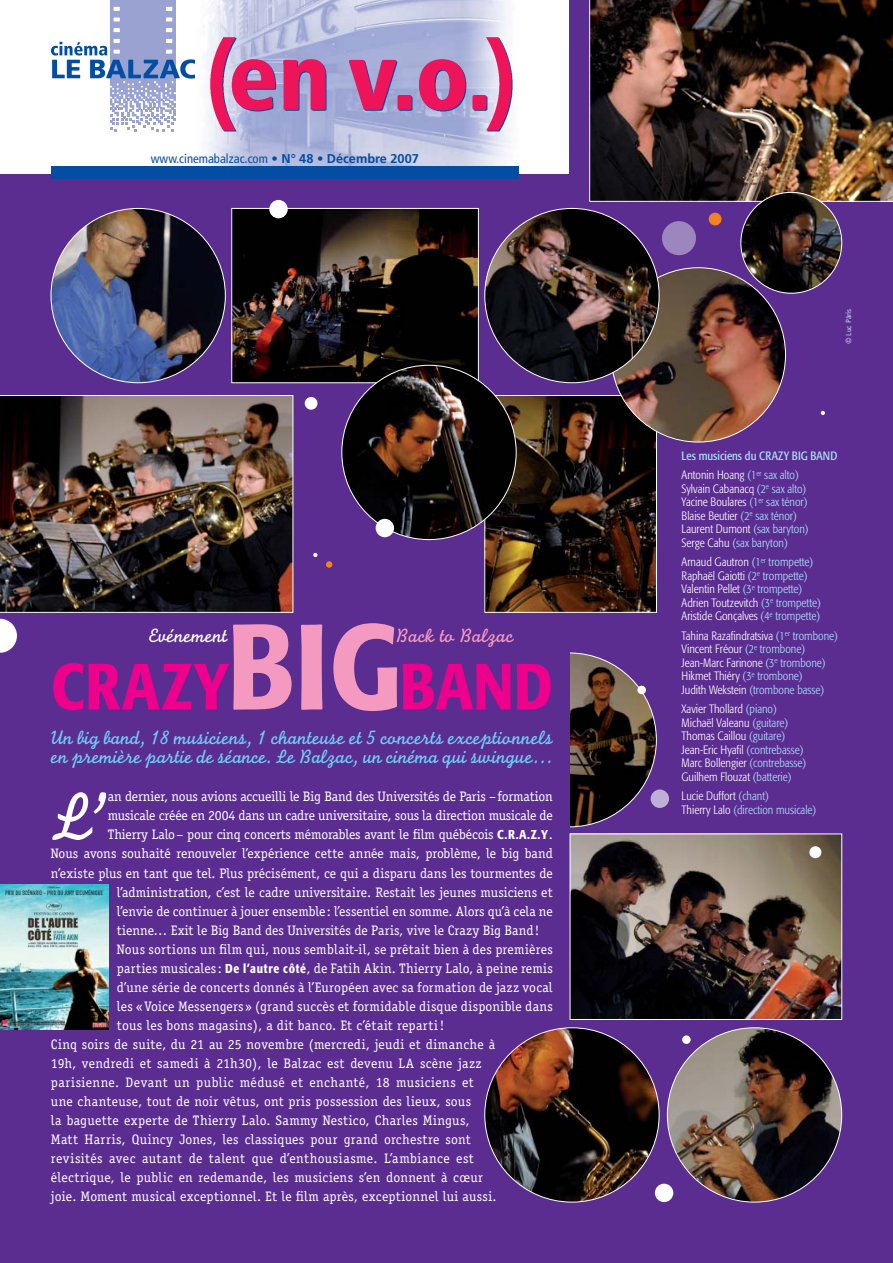
<style>
.page{position:relative;width:893px;height:1263px;background:#fff}
.page>*{position:absolute;margin:0;border:0;box-sizing:border-box;transform-origin:0 0}
.t1{font:70.8px "Monoline Script";color:#fff}
.t2{font:500 condensed 64.5px "Formata";letter-spacing:.01em;color:#ec008c}
.t3{font:20.25px/19.5px "Monoline Script";color:#6dcff6}
.t4{font:20.25px "Monoline Script";color:#f49ac1}
.t5{font:20.25px "Monoline Script";color:#fff}
.t6{font:13.8px "Officina Serif";letter-spacing:.01em;color:#fff}
.t7{font:13.8px "Officina Serif";letter-spacing:-.01em;color:#fff}
.t8{font:13.8px "Officina Serif";letter-spacing:.03em;color:#fff}
.t9{font:condensed 12.75px "Frutiger";color:#034ea2}
.t10{font:300 condensed 12px/13.5px "Formata";color:#fff}
.t11{font:condensed 12px/19.5px "Formata";color:#aae1fa}
.t12{font:300 condensed 12px/13.5px "Formata";color:#aae1fa}
.t13{font:7.5px "Officina Sans";color:#c7eafb}
.s1{font-weight:700;font-stretch:normal}
.s2{font-size:120px;color:#f49ac1}
.s3{font-family:"Formata";font-weight:500;font-stretch:condensed;font-size:12.75px}
.s4{font-size:12px}
.s5{font-weight:300;color:#fff}
.s6{font-weight:300}
.s7{color:#aae1fa}
.s8{color:#fff}
</style>
<div class="page">
<div style="left:0;top:174px;width:893px;height:1089px;background:#5c2d91"></div>
<img style="left:2px;top:397px;width:289px;height:214px">
<div style="left:0;top:395px;width:293px;height:218px;border:1px solid #fff"></div>
<div style="left:570px;top:0;width:323px;height:174px;background:#5c2d91"></div>
<img style="left:589px;top:0;width:304px;height:202px">
<img style="left:741px;top:192px;width:101px;height:101px;border-radius:50%">
<svg style="left:51px;top:0;width:144px;height:132px"></svg>
<img style="left:207px;top:0;width:303px;height:166px">
<img style="left:205px;top:31px;width:308px;height:110px">
<div style="left:51px;top:166px;width:468px;height:13px;background:#034ea2"></div>
<img style="left:486px;top:397px;width:169px;height:214px">
<div style="left:484px;top:395px;width:173px;height:218px;border:1px solid #fff"></div>
<img style="left:233px;top:210px;width:244px;height:171px">
<div style="left:231px;top:208px;width:248px;height:175px;border:1px solid #fff"></div>
<img style="left:51px;top:208px;width:174px;height:175px;border-radius:50%">
<img style="left:611px;top:268px;width:174px;height:174px;border-radius:50%">
<img style="left:485px;top:208px;width:174px;height:175px;border-radius:50%">
<img style="left:572px;top:836px;width:268px;height:182px">
<div style="left:570px;top:834px;width:272px;height:186px;border:1px solid #fff"></div>
<img style="left:342px;top:365px;width:174px;height:175px;border-radius:50%">
<img style="left:667px;top:1028px;width:175px;height:174px;border-radius:50%">
<img style="left:485px;top:1028px;width:174px;height:174px;border-radius:50%">
<svg style="left:570px;top:653px;width:87px;height:174px"></svg>
<div style="left:305px;top:397px;width:12px;height:13px;background:#fff;border-radius:50%"></div>
<div style="left:809px;top:846px;width:12px;height:12px;background:#fff;border-radius:50%"></div>
<div style="left:376px;top:519px;width:18px;height:18px;background:#fff;border-radius:50%"></div>
<svg style="left:0;top:619px;width:17px;height:34px"></svg>
<div style="left:682px;top:1035px;width:9px;height:9px;background:#fff;border-radius:50%"></div>
<svg style="left:821px;top:411px;width:4px;height:4px"></svg>
<div style="left:637px;top:686px;width:9px;height:8px;background:#fff;border-radius:50%"></div>
<div style="left:269px;top:200px;width:19px;height:18px;background:#fff;border-radius:50%"></div>
<svg style="left:313px;top:553px;width:4px;height:4px"></svg>
<div style="left:326px;top:561px;width:6px;height:7px;background:#f5821f;border-radius:50%"></div>
<div style="left:662px;top:221px;width:34px;height:34px;background:#9d85be;border-radius:50%"></div>
<div style="left:651px;top:790px;width:18px;height:18px;background:#beafd6;border-radius:50%"></div>
<div style="left:709px;top:213px;width:12px;height:12px;background:#f5821f;border-radius:50%"></div>
<div style="left:655px;top:1184px;width:18px;height:18px;background:#fff;border-radius:50%"></div>
<img style="left:0;top:884px;width:108px;height:145px">
<p class="t9" style="left:151px;top:154px;width:269px">www.cinemabalzac.com <span class="s1">• N° 48 • Décembre 2007</span></p>
<h2 class="t2" style="left:51px;top:660px;width:503px">CRAZY<span class="s2">BIG</span>BAND</h2>
<h3 class="t5" style="left:149px;top:629px;width:80px">Evénement</h3>
<h3 class="t4" style="left:396px;top:629px;width:119px">Back to Balzac</h3>
<h3 class="t3" style="left:51px;top:730px;width:503px">Un big band, 18 musiciens, 1 chanteuse et 5 concerts exceptionnels en première partie de séance. Le Balzac, un cinéma qui swingue…</h3>
<h1 class="t1" style="left:51px;top:793px;width:59px">L’</h1>
<p class="t7" style="left:108px;top:791px;width:446px">an dernier, nous avions accueilli le Big Band des Universités de Paris – formation</p>
<p class="t7" style="left:108px;top:810px;width:446px">musicale créée en 2004 dans un cadre universitaire, sous la direction musicale de</p>
<p class="t7" style="left:108px;top:830px;width:446px">Thierry Lalo – pour cinq concerts mémorables avant le film québécois <span class="s3">C.R.A.Z.Y</span>.</p>
<p class="t6" style="left:51px;top:849px;width:503px">Nous avons souhaité renouveler l’expérience cette année mais, problème, le big band</p>
<p class="t6" style="left:51px;top:868px;width:503px">n’existe plus en tant que tel. Plus précisément, ce qui a disparu dans les tourmentes de</p>
<p class="t6" style="left:117px;top:887px;width:437px">l’administration, c’est le cadre universitaire. Restait les jeunes musiciens et</p>
<p class="t6" style="left:117px;top:906px;width:437px">l’envie de continuer à jouer ensemble : l’essentiel en somme. Alors qu’à cela ne</p>
<p class="t6" style="left:117px;top:925px;width:424px">tienne… Exit le Big Band des Universités de Paris, vive le Crazy Big Band !</p>
<p class="t6" style="left:117px;top:944px;width:437px">Nous sortions un film qui, nous semblait-il, se prêtait bien à des premières</p>
<p class="t6" style="left:117px;top:963px;width:437px">parties musicales : <span class="s3">De l’autre côté</span>, de Fatih Akin. Thierry Lalo, à peine remis</p>
<p class="t6" style="left:117px;top:982px;width:437px">d’une série de concerts donnés à l’Européen avec sa formation de jazz vocal</p>
<p class="t6" style="left:117px;top:1001px;width:437px">les « Voice Messengers » (grand succès et formidable disque disponible dans</p>
<p class="t6" style="left:117px;top:1020px;width:329px">tous les bons magasins), a dit banco. Et c’était reparti !</p>
<p class="t6" style="left:51px;top:1039px;width:445px">Cinq soirs de suite, du 21 au 25 novembre (mercredi, jeudi et dimanche à</p>
<p class="t6" style="left:51px;top:1058px;width:432px">19h, vendredi et samedi à 21h30), le Balzac est devenu LA scène jazz</p>
<p class="t6" style="left:51px;top:1077px;width:424px">parisienne. Devant un public médusé et enchanté, 18 musiciens et</p>
<p class="t6" style="left:51px;top:1096px;width:422px">une chanteuse, tout de noir vêtus, ont pris possession des lieux, sous</p>
<p class="t6" style="left:51px;top:1115px;width:420px">la baguette experte de Thierry Lalo. Sammy Nestico, Charles Mingus,</p>
<p class="t6" style="left:51px;top:1134px;width:421px">Matt Harris, Quincy Jones, les classiques pour grand orchestre sont</p>
<p class="t8" style="left:51px;top:1153px;width:424px">revisités avec autant de talent que d’enthousiasme. L’ambiance est</p>
<p class="t6" style="left:51px;top:1172px;width:434px">électrique, le public en redemande, les musiciens s’en donnent à cœur</p>
<p class="t6" style="left:51px;top:1191px;width:447px">joie. Moment musical exceptionnel. Et le film après, exceptionnel lui aussi.</p>
<p class="t13" style="left:845px;top:344px;width:37px;rotate:-90deg"><span class="s4">©</span> Luc Pâris</p>
<p class="t11" style="left:681px;top:447px;width:157px">Les musiciens du CRAZY BIG BAND<br><span class="s5">Antonin Hoang</span> <span class="s6">(1</span><sup>er</sup> <span class="s6">sax alto)</span></p>
<p class="t10" style="left:681px;top:483px;width:129px">Sylvain Cabanacq <span class="s7">(2</span><sup>e</sup> <span class="s7">sax alto)<br></span>Yacine Boulares <span class="s7">(1</span><sup>er</sup> <span class="s7">sax ténor)<br></span>Blaise Beutier <span class="s7">(2</span><sup>e</sup> <span class="s7">sax ténor)<br></span>Laurent Dumont <span class="s7">(sax baryton)<br></span>Serge Cahu <span class="s7">(sax baryton)</span></p>
<p class="t10" style="left:681px;top:556px;width:141px">Arnaud Gautron <span class="s7">(1</span><sup>er</sup> <span class="s7">trompette)<br></span>Raphaël Gaiotti <span class="s7">(2</span><sup>e</sup> <span class="s7">trompette)<br></span>Valentin Pellet <span class="s7">(3</span><sup>e</sup> <span class="s7">trompette)<br></span>Adrien Toutzevitch <span class="s7">(3</span><sup>e</sup> <span class="s7">trompette)<br></span>Aristide Gonçalves <span class="s7">(4</span><sup>e</sup> <span class="s7">trompette)</span></p>
<p class="t10" style="left:681px;top:630px;width:158px">Tahina Razafindratsiva <span class="s7">(1</span><sup>er</sup> <span class="s7">trombone)<br></span>Vincent Fréour <span class="s7">(2</span><sup>e</sup> <span class="s7">trombone)<br></span>Jean-Marc Farinone <span class="s7">(3</span><sup>e</sup> <span class="s7">trombone)<br></span>Hikmet Thiéry <span class="s7">(3</span><sup>e</sup> <span class="s7">trombone)<br></span>Judith Wekstein <span class="s7">(trombone basse)</span></p>
<p class="t10" style="left:681px;top:703px;width:126px">Xavier Thollard <span class="s7">(piano)<br></span>Michaël Valeanu <span class="s7">(guitare)<br></span>Thomas Caillou <span class="s7">(guitare)<br></span>Jean-Eric Hyafil <span class="s7">(contrebasse)<br></span>Marc Bollengier <span class="s7">(contrebasse)<br></span>Guilhem Flouzat <span class="s7">(batterie)</span></p>
<p class="t12" style="left:681px;top:790px;width:136px"><span class="s8">Lucie Duffort</span> (chant)<br><span class="s8">Thierry Lalo</span> (direction musicale)</p>
</div>
